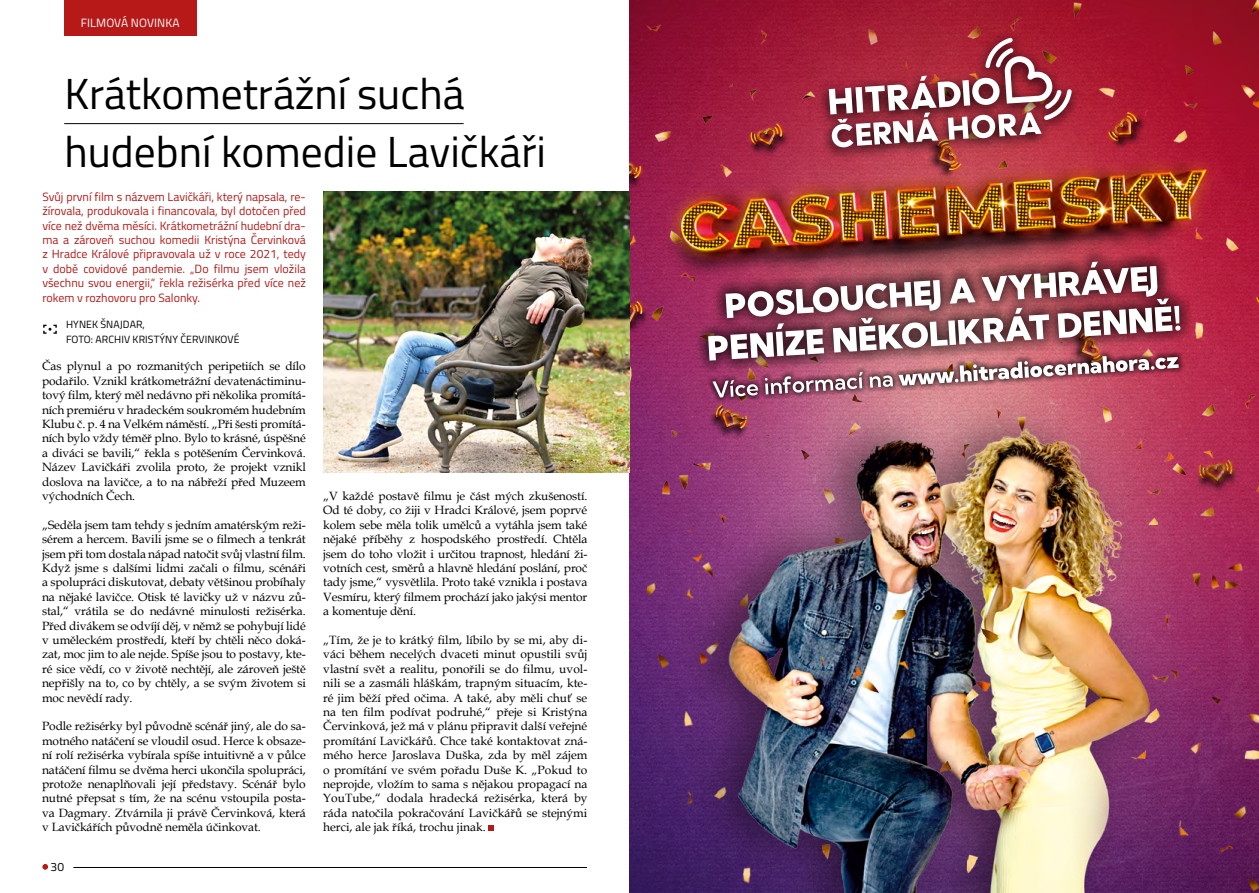
<style>
.page{position:relative;width:1259px;height:893px;background:#fff}
.page>*{position:absolute;margin:0;border:0;box-sizing:border-box;transform-origin:0 0}
.t1{font:43.5px/58.3px "Titillium Web";color:#000}
.t2{font:12px/14.4px "Book Antiqua";letter-spacing:-.01em;color:#000;text-align:justify}
.t3{font:12px/14.4px "Titillium";color:#b71918;text-align:justify}
.t4{font:12px "Titillium Web";letter-spacing:.01em;color:#fff}
.t5{font:12px "Titillium Web";color:#000}
.t6{font:10.5px/15px "Titillium Web";letter-spacing:.01em;color:#000}
</style>
<div class="page">
<svg style="left:43px;top:864px;width:5px;height:5px"></svg>
<hr style="left:73px;top:867px;width:514px;height:1px;background:#000">
<svg style="left:43px;top:325px;width:14px;height:9px"></svg>
<hr style="left:64px;top:123px;width:399px;height:1px;background:#000">
<div style="left:64px;top:0;width:132px;height:35px;background:#b71918"></div>
<img style="left:629px;top:0;width:630px;height:525px">
<img style="left:629px;top:358px;width:576px;height:535px">
<img style="left:710px;top:423px;width:447px;height:470px">
<img style="left:1187px;top:445px;width:61px;height:58px">
<img style="left:822px;top:611px;width:437px;height:282px">
<div style="left:688px;top:242px;width:512px;height:138px;background:#000;opacity:.98"></div>
<img style="left:809px;top:23px;width:282px;height:149px">
<svg style="left:829px;top:38px;width:243px;height:110px"></svg>
<div style="left:704px;top:348px;width:483px;height:58px;background:#000;opacity:.98"></div>
<img style="left:708px;top:262px;width:472px;height:135px">
<img style="left:323px;top:192px;width:306px;height:280px">
<svg style="left:489px;top:825px;width:5px;height:5px"></svg>
<p class="t4" style="left:81px;top:14px;width:100px">FILMOVÁ NOVINKA</p>
<h1 class="t1" style="left:64px;top:62px;width:483px">Krátkometrážní suchá hudební komedie Lavičkáři</h1>
<p class="t3" style="left:42px;top:189px;width:265px">Svůj první film s názvem Lavičkáři, který napsala, re&shy;žírovala, produkovala i financovala, byl dotočen před více než dvěma měsíci. Krátkometrážní hudební dra&shy;ma a zároveň suchou komedii Kristýna Červinková z Hradce Králové připravovala už v roce 2021, tedy v době covidové pandemie. „Do filmu jsem vložila všechnu svou energii,“ řekla režisérka před více než rokem v rozhovoru pro Salonky.</p>
<p class="t6" style="left:66px;top:317px;width:175px">HYNEK ŠNAJDAR,<br>FOTO: ARCHIV KRISTÝNY ČERVINKOVÉ</p>
<p class="t2" style="left:42px;top:359px;width:265px">Čas plynul a po rozmanitých peripetiích se dílo podařilo. Vznikl krátkometrážní devatenáctiminu&shy;tový film, který měl nedávno při několika promítá&shy;ních premiéru v hradeckém soukromém hudebním Klubu č. p. 4 na Velkém náměstí. „Při šesti promítá&shy;ních bylo vždy téměř plno. Bylo to krásné, úspěšné a diváci se bavili,“ řekla s potěšením Červinková.<br>Název Lavičkáři zvolila proto, že projekt vznikl doslova na lavičce, a to na nábřeží před Muzeem východních Čech.</p>
<p class="t2" style="left:42px;top:517px;width:265px">„Seděla jsem tam tehdy s jedním amatérským reži&shy;sérem a hercem. Bavili jsme se o filmech a tenkrát jsem při tom dostala nápad natočit svůj vlastní film.<br>Když jsme s dalšími lidmi začali o filmu, scénáři a spolupráci diskutovat, debaty většinou probíhaly na nějaké lavičce. Otisk té lavičky už v názvu zů&shy;stal,“ vrátila se do nedávné minulosti režisérka.<br>Před divákem se odvíjí děj, v němž se pohybují lidé v uměleckém prostředí, kteří by chtěli něco doká&shy;zat, moc jim to ale nejde. Spíše jsou to postavy, kte&shy;ré sice vědí, co v životě nechtějí, ale zároveň ještě nepřišly na to, co by chtěly, a se svým životem si moc nevědí rady.</p>
<p class="t2" style="left:42px;top:719px;width:265px">Podle režisérky byl původně scénář jiný, ale do sa&shy;motného natáčení se vloudil osud. Herce k obsaze&shy;ní rolí režisérka vybírala spíše intuitivně a v půlce natáčení filmu se dvěma herci ukončila spolupráci, protože nenaplňovali její představy. Scénář bylo nutné přepsat s tím, že na scénu vstoupila posta&shy;va Dagmary. Ztvárnila ji právě Červinková, která v Lavičkářích původně neměla účinkovat.</p>
<p class="t5" style="left:51px;top:858px;width:15px">30</p>
<p class="t2" style="left:323px;top:488px;width:266px">„V každé postavě filmu je část mých zkušeností.<br>Od té doby, co žiji v Hradci Králové, jsem poprvé kolem sebe měla tolik umělců a vytáhla jsem také nějaké příběhy z hospodského prostředí. Chtěla jsem do toho vložit i určitou trapnost, hledání ži&shy;votních cest, směrů a hlavně hledání poslání, proč tady jsme,“ vysvětlila. Proto také vznikla i postava Vesmíru, který filmem prochází jako jakýsi mentor a komentuje dění.</p>
<p class="t2" style="left:323px;top:632px;width:266px">„Tím, že je to krátký film, líbilo by se mi, aby di&shy;váci během necelých dvaceti minut opustili svůj vlastní svět a realitu, ponořili se do filmu, uvol&shy;nili se a zasmáli hláškám, trapným situacím, kte&shy;ré jim běží před očima. A také, aby měli chuť se na ten film podívat podruhé,“ přeje si Kristýna Červinková, jež má v plánu připravit další veřejné promítání Lavičkářů. Chce také kontaktovat zná&shy;mého herce Jaroslava Duška, zda by měl zájem o promítání ve svém pořadu Duše K. „Pokud to neprojde, vložím to sama s nějakou propagací na YouTube,“ dodala hradecká režisérka, která by ráda natočila pokračování Lavičkářů se stejnými herci, ale jak říká, trochu jinak.</p>
</div>
